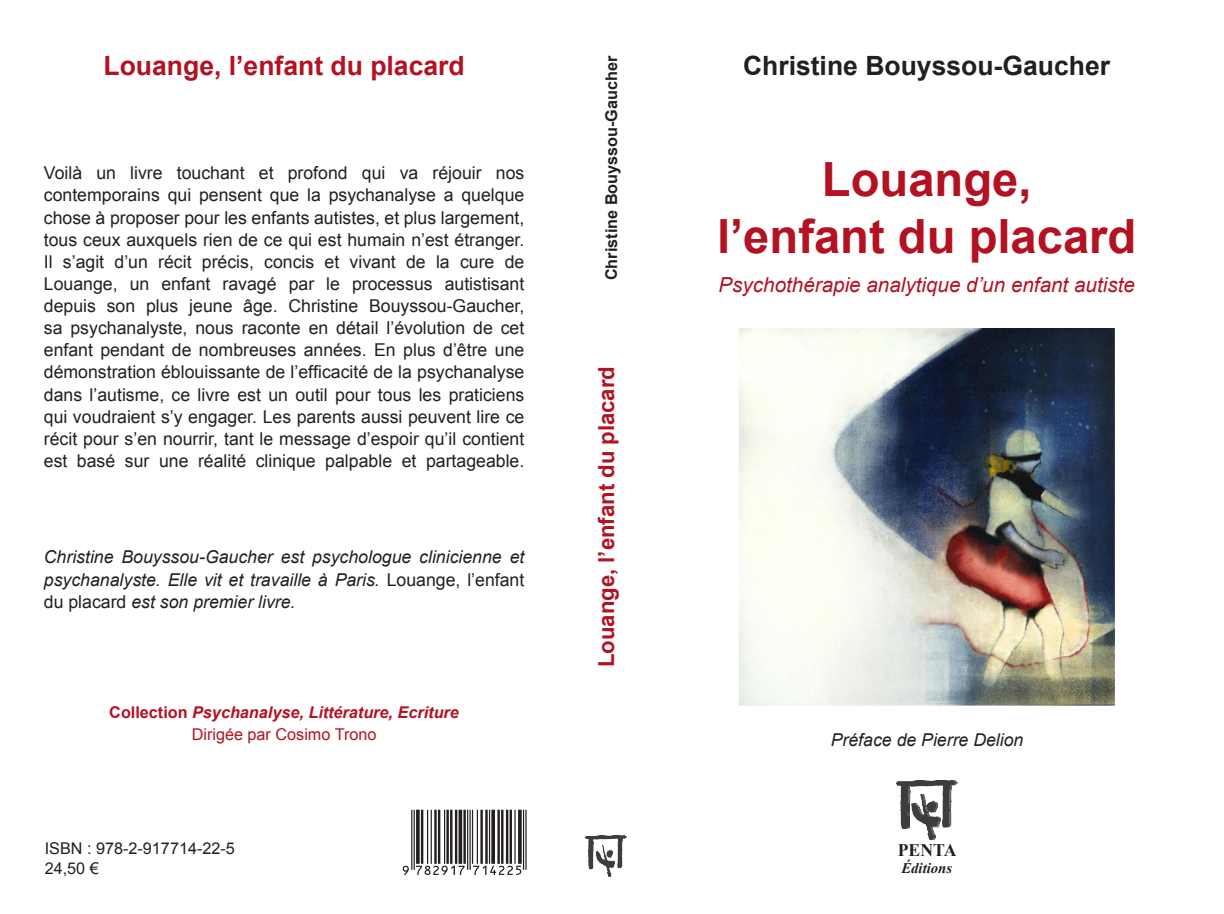
<style>
.page{position:relative;width:1224px;height:914px;background:#fff}
.page>*{position:absolute;margin:0;border:0;box-sizing:border-box;transform-origin:0 0}
.t1{font:700 47.1px/56.6px "Arial";color:#b31222;text-align:center}
.t2{font:700 26.55px "Arial";color:#231f20}
.t3{font:700 26.55px "Arial";color:#b31222}
.t4{font:700 22.05px "Arial";color:#b31222}
.t5{font:italic 20.7px "Arial";color:#b31222}
.t6{font:17.7px/22px "Arial";color:#231f20;text-align:justify}
.t7{font:italic 17.7px/22px "Arial";color:#231f20;text-align:justify}
.t8{font:700 17.7px "Times New Roman";color:#231f20}
.t9{font:italic 700 16.2px/22px "Arial";color:#b31222;text-align:center}
.t10{font:16.2px/19.5px "Arial";color:#231f20}
.t11{font:700 16.2px "Arial";color:#231f20}
.t12{font:italic 700 14.7px "Times New Roman";color:#231f20}
.s1{font-style:normal}
.s2{font-weight:400;font-style:normal}
</style>
<div class="page">
<img style="left:897px;top:780px;width:58px;height:59px">
<img style="left:585px;top:835px;width:41px;height:41px">
<img style="left:739px;top:328px;width:376px;height:377px">
<hr style="left:525px;top:809px;width:2px;height:60px;background:#231f20">
<hr style="left:523px;top:809px;width:1px;height:60px;background:#231f20">
<svg style="left:518px;top:809px;width:4px;height:54px"></svg>
<hr style="left:514px;top:809px;width:2px;height:54px;background:#231f20">
<hr style="left:510px;top:809px;width:2px;height:54px;background:#231f20">
<hr style="left:506px;top:809px;width:2px;height:54px;background:#231f20">
<hr style="left:501px;top:809px;width:3px;height:54px;background:#231f20">
<hr style="left:497px;top:809px;width:3px;height:54px;background:#231f20">
<svg style="left:491px;top:809px;width:4px;height:54px"></svg>
<hr style="left:489px;top:809px;width:1px;height:54px;background:#231f20">
<hr style="left:485px;top:809px;width:3px;height:54px;background:#231f20">
<hr style="left:480px;top:809px;width:3px;height:54px;background:#231f20">
<hr style="left:477px;top:809px;width:1px;height:54px;background:#231f20">
<hr style="left:472px;top:809px;width:1px;height:54px;background:#231f20">
<hr style="left:470px;top:809px;width:1px;height:60px;background:#231f20">
<hr style="left:467px;top:809px;width:1px;height:60px;background:#231f20">
<hr style="left:463px;top:809px;width:3px;height:54px;background:#231f20">
<hr style="left:459px;top:809px;width:3px;height:54px;background:#231f20">
<hr style="left:455px;top:809px;width:2px;height:54px;background:#231f20">
<hr style="left:450px;top:809px;width:2px;height:54px;background:#231f20">
<hr style="left:446px;top:809px;width:3px;height:54px;background:#231f20">
<hr style="left:444px;top:809px;width:1px;height:54px;background:#231f20">
<hr style="left:438px;top:809px;width:2px;height:54px;background:#231f20">
<hr style="left:434px;top:809px;width:3px;height:54px;background:#231f20">
<hr style="left:431px;top:809px;width:1px;height:54px;background:#231f20">
<hr style="left:427px;top:809px;width:1px;height:54px;background:#231f20">
<hr style="left:421px;top:809px;width:2px;height:54px;background:#231f20">
<svg style="left:416px;top:809px;width:4px;height:54px"></svg>
<hr style="left:414px;top:809px;width:1px;height:60px;background:#231f20">
<hr style="left:411px;top:809px;width:1px;height:60px;background:#231f20">
<svg style="left:403px;top:865px;width:118px;height:9px"></svg>
<h2 class="t3" style="left:104px;top:48px;width:363px">Louange, l’enfant du placard</h2>
<p class="t6" style="left:44px;top:162px;width:482px">Voilà un livre touchant et profond qui va réjouir nos contemporains qui pensent que la psychanalyse a quelque chose à proposer pour les enfants autistes, et plus largement, tous ceux auxquels rien de ce qui est humain n’est étranger.<br>Il s’agit d’un récit précis, concis et vivant de la cure de Louange, un enfant ravagé par le processus autistisant depuis son plus jeune âge. Christine Bouyssou-Gaucher, sa psychanalyste, nous raconte en détail l’évolution de cet enfant pendant de nombreuses années. En plus d’être une démonstration éblouissante de l’efficacité de la psychanalyse dans l’autisme, ce livre est un outil pour tous les praticiens qui voudraient s’y engager. Les parents aussi peuvent lire ce récit pour s’en nourrir, tant le message d’espoir qu’il contient est basé sur une réalité clinique palpable et partageable.</p>
<p class="t7" style="left:44px;top:546px;width:482px">Christine Bouyssou-Gaucher est psychologue clinicienne et psychanalyste. Elle vit et travaille à Paris. <span class="s1">Louange, l’enfant du placard</span> est son premier livre.</p>
<p class="t9" style="left:109px;top:702px;width:351px"><span class="s1">Collection</span> Psychanalyse, Littérature, Ecriture<br><span class="s2">Dirigée par Cosimo Trono</span></p>
<p class="t10" style="left:45px;top:839px;width:192px">ISBN : 978-2-917714-22-5<br>24,50 €</p>
<p class="t11" style="left:601px;top:280px;width:226px;rotate:-90deg">Christine Bouyssou-Gaucher</p>
<p class="t4" style="left:592px;top:667px;width:303px;rotate:-90deg">Louange, l’enfant du placard</p>
<h2 class="t2" style="left:743px;top:48px;width:369px">Christine Bouyssou-Gaucher</h2>
<h1 class="t1" style="left:717px;top:153px;width:421px">Louange,<br>l’enfant du placard</h1>
<p class="t5" style="left:719px;top:272px;width:418px">Psychothérapie analytique d’un enfant autiste</p>
<p class="t7" style="left:831px;top:728px;width:194px">Préface de Pierre Delion</p>
<p class="t8" style="left:898px;top:838px;width:60px">PENTA</p>
<p class="t12" style="left:901px;top:858px;width:52px">Éditions</p>
</div>
